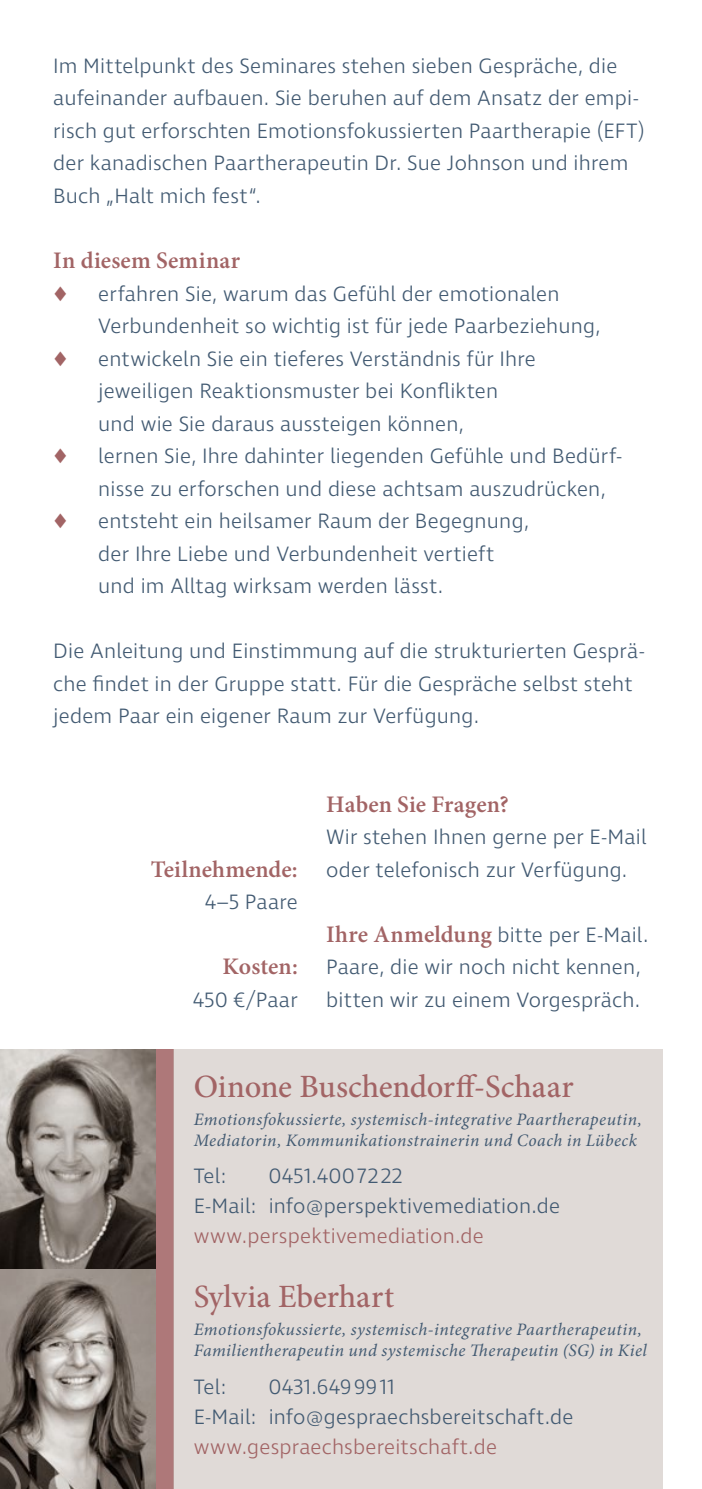
<style>
.page{position:relative;width:702px;height:1489px;background:#fff}
.page>*{position:absolute;margin:0;border:0;box-sizing:border-box;transform-origin:0 0}
.t1{font:500 32.5px "Minion Pro";letter-spacing:-.005em;color:#a26465}
.t2{font:600 23.75px "Minion Pro";letter-spacing:.005em;color:#a26465}
.t3{font:300 21.25px/32.5px "Ingra";letter-spacing:.01em;color:#425a72}
.t4{font:300 21.25px "Ingra";letter-spacing:.01em;color:#a26465}
.t5{font:italic 17.5px/21px "Minion Pro";letter-spacing:.025em;color:#425a72}
.s1{font-family:"Minion Pro";font-weight:600;font-size:23.75px;color:#a26465}
</style>
<div class="page">
<div style="left:156px;top:1049px;width:18px;height:439px;background:#ae7879"></div>
<div style="left:174px;top:1049px;width:489px;height:439px;background:#e0dad7"></div>
<img style="left:0;top:1049px;width:156px;height:439px">
<p class="t3" style="left:53px;top:51px;width:593px">Im Mittelpunkt des Seminares stehen sieben Gespräche, die aufeinander aufbauen. Sie beruhen auf dem Ansatz der empi&shy;risch gut erforschten Emotionsfokussierten Paartherapie (EFT) der kanadischen Paartherapeutin Dr. Sue Johnson und ihrem Buch „Halt mich fest“.</p>
<p class="t2" style="left:53px;top:244px;width:188px">In diesem Seminar</p>
<p class="t4" style="left:53px;top:280px;width:16px">♦</p>
<p class="t3" style="left:98px;top:278px;width:504px">erfahren Sie, warum das Gefühl der emotionalen<br>Verbundenheit so wichtig ist für jede Paarbeziehung,</p>
<p class="t4" style="left:53px;top:345px;width:16px">♦</p>
<p class="t3" style="left:98px;top:343px;width:439px">entwickeln Sie ein tieferes Verständnis für Ihre jeweiligen Reaktionsmuster bei Konflikten und wie Sie daraus aussteigen können,</p>
<p class="t4" style="left:53px;top:443px;width:16px">♦</p>
<p class="t3" style="left:98px;top:441px;width:524px">lernen Sie, Ihre dahinter liegenden Gefühle und Bedürf&shy;nisse zu erforschen und diese achtsam auszudrücken,</p>
<p class="t4" style="left:53px;top:507px;width:16px">♦</p>
<p class="t3" style="left:98px;top:505px;width:432px">entsteht ein heilsamer Raum der Begegnung, der Ihre Liebe und Verbundenheit vertieft und im Alltag wirksam werden lässt.</p>
<p class="t3" style="left:53px;top:635px;width:592px">Die Anleitung und Einstimmung auf die strukturierten Gesprä&shy;che findet in der Gruppe statt. Für die Gespräche selbst steht jedem Paar ein eigener Raum zur Verfügung.</p>
<p class="t2" style="left:151px;top:852px;width:149px">Teilnehmende:</p>
<p class="t3" style="left:205px;top:886px;width:94px">4–5 Paare</p>
<p class="t2" style="left:222px;top:950px;width:77px">Kosten:</p>
<p class="t3" style="left:193px;top:984px;width:106px">450 €/Paar</p>
<p class="t2" style="left:326px;top:787px;width:184px">Haben Sie Fragen?</p>
<p class="t3" style="left:326px;top:821px;width:322px">Wir stehen Ihnen gerne per E-Mail oder telefonisch zur Verfügung.</p>
<p class="t3" style="left:326px;top:919px;width:324px"><span class="s1">Ihre Anmeldung</span> bitte per E-Mail.<br>Paare, die wir noch nicht kennen, bitten wir zu einem Vorgespräch.</p>
<h1 class="t1" style="left:194px;top:1064px;width:382px">Oinone Buschendorff-Schaar</h1>
<p class="t5" style="left:194px;top:1109px;width:449px">Emotionsfokussierte, systemisch-integrative Paartherapeutin,<br>Mediatorin, Kommunikationstrainerin und Coach in Lübeck</p>
<p class="t3" style="left:194px;top:1160px;width:34px">Tel:</p>
<p class="t3" style="left:194px;top:1162px;width:368px;line-height:30px;text-indent:75px">0451.4007222<br>E-Mail: info@perspektivemediation.de</p>
<p class="t4" style="left:194px;top:1222px;width:292px">www.perspektivemediation.de</p>
<h1 class="t1" style="left:194px;top:1274px;width:202px">Sylvia Eberhart</h1>
<p class="t5" style="left:194px;top:1319px;width:454px">Emotionsfokussierte, systemisch-integrative Paartherapeutin,<br>Familientherapeutin und systemische Therapeutin (SG) in Kiel</p>
<p class="t3" style="left:194px;top:1370px;width:34px">Tel:</p>
<p class="t3" style="left:194px;top:1372px;width:381px;line-height:30px;text-indent:75px">0431.6499911<br>E-Mail: info@gespraechsbereitschaft.de</p>
<p class="t4" style="left:194px;top:1432px;width:305px">www.gespraechsbereitschaft.de</p>
</div>
